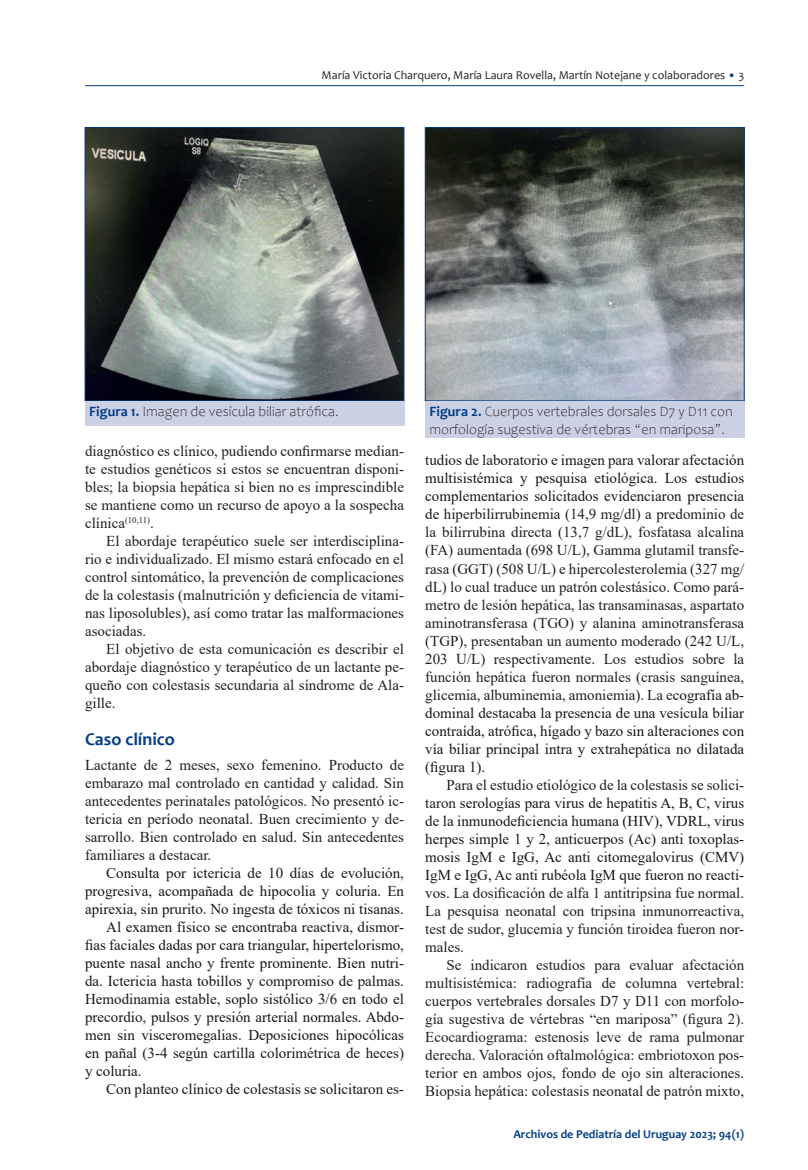
<style>
.page{position:relative;width:808px;height:1170px;background:#fff}
.page>*{position:absolute;margin:0;border:0;box-sizing:border-box;transform-origin:0 0}
.t1{font:700 18px "Candara";color:#033e84}
.t2{font:15px/18px "Times New Roman";color:#231f20;text-align:justify}
.t3{font:15px/18px "Times New Roman";color:#15181c;text-align:justify}
.t4{font:300 14.25px/18px "Candara";color:#231f20}
.t5{font:12px "Candara";color:#231f20}
.t6{font:700 12px "Candara";color:#033e84}
.s1{color:#033e84}
.s2{font-weight:700;color:#033e84}
.s3{color:#15181c}
.s4{color:#231f20}
</style>
<div class="page">
<hr style="left:85px;top:85px;width:659px;height:1px;background:#033e84">
<img style="left:87px;top:129px;width:315px;height:270px">
<div style="left:85px;top:127px;width:319px;height:274px;border:1px solid #033e84"></div>
<img style="left:427px;top:129px;width:315px;height:270px">
<div style="left:425px;top:127px;width:319px;height:274px;border:1px solid #033e84"></div>
<div style="left:85px;top:401px;width:319px;height:25px;background:#ccd0e5"></div>
<div style="left:425px;top:401px;width:319px;height:37px;background:#ccd0e5"></div>
<p class="t5" style="left:322px;top:67px;width:424px">María Victoria Charquero, María Laura Rovella, Martín Notejane y colaboradores <span class="s1">•</span> 3</p>
<p class="t4" style="left:89px;top:402px;width:251px"><span class="s2">Figura 1.</span> Imagen de vesícula biliar atrófica.</p>
<p class="t4" style="left:429px;top:402px;width:305px"><span class="s2">Figura 2.</span> Cuerpos vertebrales dorsales D7 y D11 con morfología sugestiva de vértebras “en mariposa”.</p>
<p class="t2" style="left:85px;top:441px;width:320px">diagnóstico es clínico, pudiendo confirmarse median&shy;te estudios genéticos si estos se encuentran disponi&shy;bles; la biopsia hepática si bien no es imprescindible se mantiene como un recurso de apoyo a la sospecha clínica<sup>(10,11)</sup>.</p>
<p class="t2" style="left:85px;top:531px;width:320px;text-indent:21px">El abordaje terapéutico suele ser interdisciplina&shy;rio e individualizado. El mismo estará enfocado en el control sintomático, la prevención de complicaciones de la colestasis (malnutrición y deficiencia de vitami&shy;nas liposolubles), así como tratar las malformaciones asociadas.</p>
<p class="t2" style="left:85px;top:639px;width:320px;text-indent:21px">El objetivo de esta comunicación es describir el abordaje diagnóstico y terapéutico de un lactante pe&shy;queño con colestasis secundaria al síndrome de Ala&shy;gille.</p>
<p class="t1" style="left:85px;top:728px;width:91px">Caso clínico</p>
<p class="t2" style="left:85px;top:755px;width:320px">Lactante de 2 meses, sexo femenino. Producto de embarazo mal controlado en cantidad y calidad. Sin antecedentes perinatales patológicos. No presentó ic&shy;tericia en período neonatal. Buen crecimiento y de&shy;sarrollo. Bien controlado en salud. Sin antecedentes familiares a destacar.</p>
<p class="t3" style="left:106px;top:863px;width:299px">Consulta por ictericia de 10 días de evolución,</p>
<p class="t3" style="left:85px;top:881px;width:320px">progresiva, acompañada de hipocolia y coluria. En</p>
<p class="t3" style="left:85px;top:899px;width:320px">apirexia, sin prurito. No ingesta de tóxicos ni tisanas.</p>
<p class="t3" style="left:106px;top:917px;width:299px">Al examen físico se encontraba reactiva, dismor-</p>
<p class="t3" style="left:85px;top:935px;width:320px">fias faciales dadas por cara triangular, hipertelorismo,</p>
<p class="t3" style="left:85px;top:953px;width:320px">puente nasal ancho y frente prominente. Bien nutri-</p>
<p class="t3" style="left:85px;top:971px;width:320px">da. Ictericia hasta tobillos y compromiso de palmas.</p>
<p class="t3" style="left:85px;top:989px;width:320px">Hemodinamia estable, soplo sistólico 3/6 en todo el</p>
<p class="t3" style="left:85px;top:1007px;width:320px">precordio, pulsos y presión arterial normales. Abdo-</p>
<p class="t3" style="left:85px;top:1025px;width:320px">men sin visceromegalias. Deposiciones hipocólicas</p>
<p class="t3" style="left:85px;top:1043px;width:320px">en pañal (3-4 según cartilla colorimétrica de heces)</p>
<p class="t3" style="left:85px;top:1061px;width:58px">y coluria.</p>
<p class="t3" style="left:106px;top:1079px;width:299px">Con planteo clínico de colestasis se solicitaron es-</p>
<p class="t2" style="left:425px;top:451px;width:320px"><span class="s3">tudios de laboratorio e imagen para valorar afectación multisistémica y pesquisa etiológica. Los estudios complementarios solicitados evidenciaron presencia de</span> hiperbilirrubinemia (14,9 mg/dl) a predominio de la bilirrubina directa (13,7 g/dL), fosfatasa alcalina (FA) aumentada (698 U/L), Gamma glutamil transfe&shy;rasa (GGT) (508 U/L) e hipercolesterolemia (327 mg/ dL) lo cual traduce un patrón colestásico. Como pará&shy;metro de lesión hepática, las transaminasas, aspartato aminotransferasa (TGO) y alanina aminotransferasa (TGP), presentaban un aumento moderado (242 U/L, 203 U/L) respectivamente. Los estudios sobre la función hepática fueron normales (crasis sanguínea, glicemia, albuminemia, amoniemia). La e<span class="s3">cografía ab&shy;dominal destacaba la presencia de una vesícula biliar contraída, atrófica, hígado y bazo sin alteraciones con vía biliar principal intra y extrahepática no dilatada (figura 1).</span></p>
<p class="t3" style="left:425px;top:775px;width:320px;text-indent:21px"><span class="s4">Para el estudio etiológico de la colestasis se solici&shy;taron</span> serologías para virus de hepatitis A, B, C, virus de la inmunodeficiencia humana (HIV), VDRL, virus herpes simple 1 y 2, anticuerpos (Ac) anti toxoplas&shy;mosis IgM e IgG, Ac anti citomegalovirus (CMV)<br>IgM e IgG, Ac anti rubéola IgM que fueron no reacti&shy;vos. <span class="s4">La dosificación de alfa 1 antitripsina fue normal.<br>La pesquisa neonatal con tripsina inmunorreactiva, test de sudor, glucemia y función tiroidea fueron nor&shy;males.</span></p>
<p class="t2" style="left:425px;top:955px;width:320px;text-indent:21px">Se indicaron estudios para evaluar afectación multisistémica: radiografía de columna vertebral: cuerpos vertebrales dorsales D7 y D11 con morfolo&shy;gía sugestiva de vértebras “en mariposa” (figura 2).<br>Ecocardiograma: estenosis leve de rama pulmonar derecha. Valoración oftalmológica: embriotoxon pos&shy;terior en ambos ojos, fondo de ojo sin alteraciones.<br>Biopsia hepática: colestasis neonatal de patrón mixto,</p>
<p class="t6" style="left:513px;top:1126px;width:232px">Archivos de Pediatría del Uruguay 2023; 94(1)</p>
</div>
